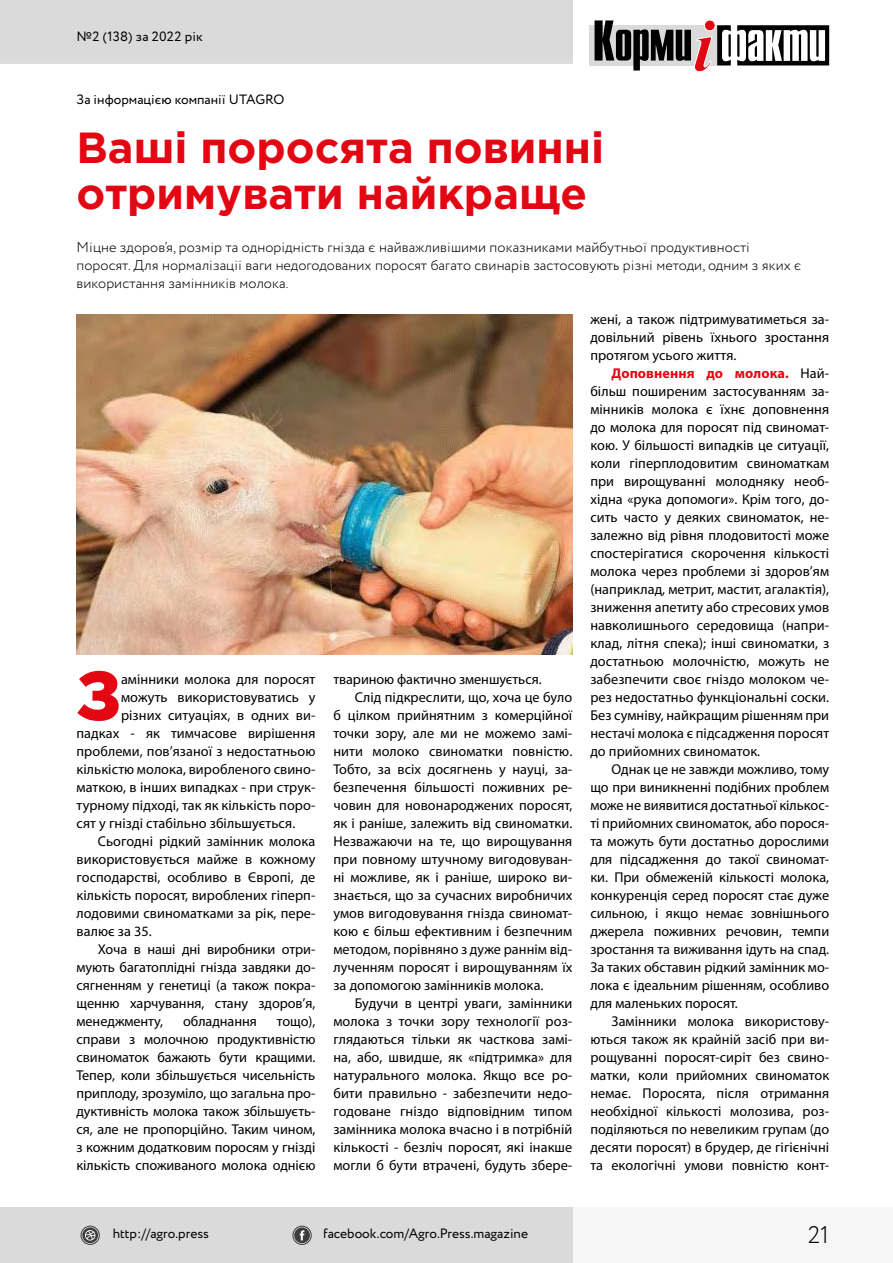
<style>
.page{position:relative;width:893px;height:1263px;background:#fff}
.page>*{position:absolute;margin:0;border:0;box-sizing:border-box;transform-origin:0 0}
.t1{font:900 69px "Gotham Pro";color:#e30613}
.t2{font:700 43.5px/46.5px "Gotham Pro";color:#e30613}
.t3{font:300 24px "Circe";color:#000}
.t4{font:14.25px/18px "Myriad Pro";letter-spacing:.005em;color:#000;text-align:justify}
.t5{font:300 14.25px/18px "Circe";letter-spacing:.005em;color:#000}
.t6{font:13.5px "Circe";color:#000}
.s1{font-weight:700;color:#e30613}
</style>
<div class="page">
<div style="left:561px;top:1208px;width:332px;height:55px;background:#f6f6f6"></div>
<div style="left:0;top:1208px;width:572px;height:55px;background:#dadada"></div>
<div style="left:0;top:0;width:572px;height:64px;background:#dadada"></div>
<svg style="left:590px;top:25px;width:5px;height:40px"></svg>
<svg style="left:595px;top:20px;width:136px;height:52px"></svg>
<hr style="left:728px;top:34px;width:3px;height:23px;background:#000">
<svg style="left:737px;top:25px;width:92px;height:40px"></svg>
<div style="left:293px;top:1226px;width:19px;height:19px;border:1px solid #3c3c3b;border-radius:50%"></div>
<svg style="left:294px;top:1227px;width:16px;height:16px"></svg>
<svg style="left:300px;top:1230px;width:4px;height:10px"></svg>
<div style="left:81px;top:1226px;width:19px;height:19px;border:1px solid #3c3c3b;border-radius:50%"></div>
<svg style="left:82px;top:1227px;width:16px;height:16px"></svg>
<svg style="left:85px;top:1230px;width:10px;height:10px"></svg>
<img style="left:77px;top:315px;width:495px;height:340px">
<p class="t6" style="left:77px;top:28px;width:128px">№2 (138) за 2022 рік</p>
<p class="t6" style="left:77px;top:90px;width:209px">За інформацією компанії UTAGRO</p>
<h2 class="t2" style="left:77px;top:123px;width:529px">Ваші поросята повинні отримувати найкраще</h2>
<p class="t5" style="left:77px;top:238px;width:726px">Міцне здоров’я, розмір та однорідність гнізда є найважливішими показниками майбутньої продуктивності поросят. Для нормалізації ваги недогодованих поросят багато свинарів застосовують різні методи, одним з яких є використання замінників молока.</p>
<h1 class="t1" style="left:77px;top:656px;width:46px">З</h1>
<p class="t4" style="left:121px;top:670px;width:196px">амінники молока для поросят</p>
<p class="t4" style="left:121px;top:688px;width:196px">можуть використовуватись у</p>
<p class="t4" style="left:121px;top:706px;width:196px">різних ситуаціях, в одних ви-</p>
<p class="t4" style="left:77px;top:724px;width:240px">падках - як тимчасове вирішення</p>
<p class="t4" style="left:77px;top:742px;width:240px">проблеми, пов’язаної з недостатньою</p>
<p class="t4" style="left:77px;top:760px;width:240px">кількістю молока, виробленого свино-</p>
<p class="t4" style="left:77px;top:778px;width:240px">маткою, в інших випадках - при струк-</p>
<p class="t4" style="left:77px;top:796px;width:240px">турному підході, так як кількість поро-</p>
<p class="t4" style="left:77px;top:814px;width:220px">сят у гнізді стабільно збільшується.</p>
<p class="t4" style="left:98px;top:832px;width:219px">Сьогодні рідкий замінник молока</p>
<p class="t4" style="left:77px;top:850px;width:240px">використовується майже в кожному</p>
<p class="t4" style="left:77px;top:868px;width:240px">господарстві, особливо в Європі, де</p>
<p class="t4" style="left:77px;top:886px;width:240px">кількість поросят, вироблених гіперп-</p>
<p class="t4" style="left:77px;top:904px;width:240px">лодовими свиноматками за рік, пере-</p>
<p class="t4" style="left:77px;top:922px;width:77px">валює за 35.</p>
<p class="t4" style="left:98px;top:940px;width:219px">Хоча в наші дні виробники отри-</p>
<p class="t4" style="left:77px;top:958px;width:240px">мують багатоплідні гнізда завдяки до-</p>
<p class="t4" style="left:77px;top:976px;width:240px">сягненням у генетиці (а також покра-</p>
<p class="t4" style="left:77px;top:994px;width:240px">щенню харчування, стану здоров’я,</p>
<p class="t4" style="left:77px;top:1012px;width:88px">менеджменту,</p>
<p class="t4" style="left:183px;top:1012px;width:75px">обладнання</p>
<p class="t4" style="left:77px;top:1012px;width:240px;text-indent:200px">тощо), справи з молочною продуктивністю свиноматок бажають бути кращими.<br>Тепер, коли збільшується чисельність приплоду, зрозуміло, що загальна про&shy;дуктивність молока також збільшуєть&shy;ся, але не пропорційно. Таким чином, з кожним додатковим поросям у гнізді кількість споживаного молока однією</p>
<p class="t4" style="left:333px;top:670px;width:210px">твариною фактично зменшується.</p>
<p class="t4" style="left:355px;top:688px;width:219px">Слід підкреслити, що, хоча це було</p>
<p class="t4" style="left:333px;top:706px;width:240px">б цілком прийнятним з комерційної</p>
<p class="t4" style="left:333px;top:724px;width:240px">точки зору, але ми не можемо замі-</p>
<p class="t4" style="left:333px;top:742px;width:240px">нити молоко свиноматки повністю.</p>
<p class="t4" style="left:333px;top:760px;width:240px">Тобто, за всіх досягнень у науці, за-</p>
<p class="t4" style="left:333px;top:778px;width:240px">безпечення більшості поживних ре-</p>
<p class="t4" style="left:333px;top:796px;width:240px">човин для новонароджених поросят,</p>
<p class="t4" style="left:333px;top:814px;width:240px">як і раніше, залежить від свиноматки.</p>
<p class="t4" style="left:333px;top:832px;width:240px">Незважаючи на те, що вирощування</p>
<p class="t4" style="left:333px;top:850px;width:240px">при повному штучному вигодовуван-</p>
<p class="t4" style="left:333px;top:868px;width:240px">ні можливе, як і раніше, широко ви-</p>
<p class="t4" style="left:333px;top:886px;width:240px">знається, що за сучасних виробничих</p>
<p class="t4" style="left:333px;top:904px;width:240px">умов вигодовування гнізда свиномат-</p>
<p class="t4" style="left:333px;top:922px;width:240px">кою є більш ефективним і безпечним</p>
<p class="t4" style="left:333px;top:940px;width:240px">методом, порівняно з дуже раннім від-</p>
<p class="t4" style="left:333px;top:958px;width:240px">лученням поросят і вирощуванням їх</p>
<p class="t4" style="left:333px;top:976px;width:212px">за допомогою замінників молока.</p>
<p class="t4" style="left:355px;top:994px;width:219px">Будучи в центрі уваги, замінники</p>
<p class="t4" style="left:333px;top:1012px;width:240px">молока з точки зору технології роз-</p>
<p class="t4" style="left:333px;top:1030px;width:240px">глядаються тільки як часткова замі-</p>
<p class="t4" style="left:333px;top:1048px;width:240px">на, або, швидше, як «підтримка» для</p>
<p class="t4" style="left:333px;top:1066px;width:240px">натурального молока. Якщо все ро-</p>
<p class="t4" style="left:333px;top:1084px;width:240px">бити правильно - забезпечити недо-</p>
<p class="t4" style="left:333px;top:1102px;width:240px">годоване гніздо відповідним типом</p>
<p class="t4" style="left:333px;top:1120px;width:240px">замінника молока вчасно і в потрібній</p>
<p class="t4" style="left:333px;top:1138px;width:240px">кількості - безліч поросят, які інакше</p>
<p class="t4" style="left:333px;top:1156px;width:240px">могли б бути втрачені, будуть збере-</p>
<p class="t4" style="left:590px;top:310px;width:240px">жені, а також підтримуватиметься за&shy;довільний рівень їхнього зростання протягом усього життя.</p>
<p class="t4" style="left:590px;top:364px;width:240px;text-indent:21px"><span class="s1">Доповнення до молока.</span> Най&shy;більш поширеним застосуванням за&shy;мінників молока є їхнє доповнення до молока для поросят під свиномат&shy;кою. У більшості випадків це ситуації, коли гіперплодовитим свиноматкам при вирощуванні молодняку необ&shy;хідна «рука допомоги». Крім того, до&shy;сить часто у деяких свиноматок, не&shy;залежно від рівня плодовитості може спостерігатися скорочення кількості молока через проблеми зі здоров’ям (наприклад, метрит, мастит, агалактія), зниження апетиту або стресових умов навколишнього середовища (напри&shy;клад, літня спека); інші свиноматки, з достатньою молочністю, можуть не забезпечити своє гніздо молоком че&shy;рез недостатньо функціональні соски.<br>Без сумніву, найкращим рішенням при нестачі молока є підсадження поросят до прийомних свиноматок.</p>
<p class="t4" style="left:590px;top:760px;width:240px;text-indent:21px">Однак це не завжди можливо, тому що при виникненні подібних проблем може не виявитися достатньої кількос&shy;ті прийомних свиноматок, або порося&shy;та можуть бути достатньо дорослими для підсадження до такої свиномат&shy;ки. При обмеженій кількості молока, конкуренція серед поросят стає дуже сильною, і якщо немає зовнішнього джерела поживних речовин, темпи зростання та виживання ідуть на спад.<br>За таких обставин рідкий замінник мо&shy;лока є ідеальним рішенням, особливо для маленьких поросят.</p>
<p class="t4" style="left:590px;top:1012px;width:240px;text-indent:21px">Замінники молока використову&shy;ються також як крайній засіб при ви&shy;рощуванні поросят-сиріт без свино&shy;матки, коли прийомних свиноматок немає. Поросята, після отримання необхідної кількості молозива, роз&shy;поділяються по невеликим групам (до десяти поросят) в брудер, де гігієнічні та екологічні умови повністю конт-</p>
<p class="t6" style="left:113px;top:1225px;width:98px">http://agro.press</p>
<p class="t6" style="left:323px;top:1225px;width:206px">facebook.com/Agro.Press.magazine</p>
<h3 class="t3" style="left:808px;top:1218px;width:23px">21</h3>
</div>
